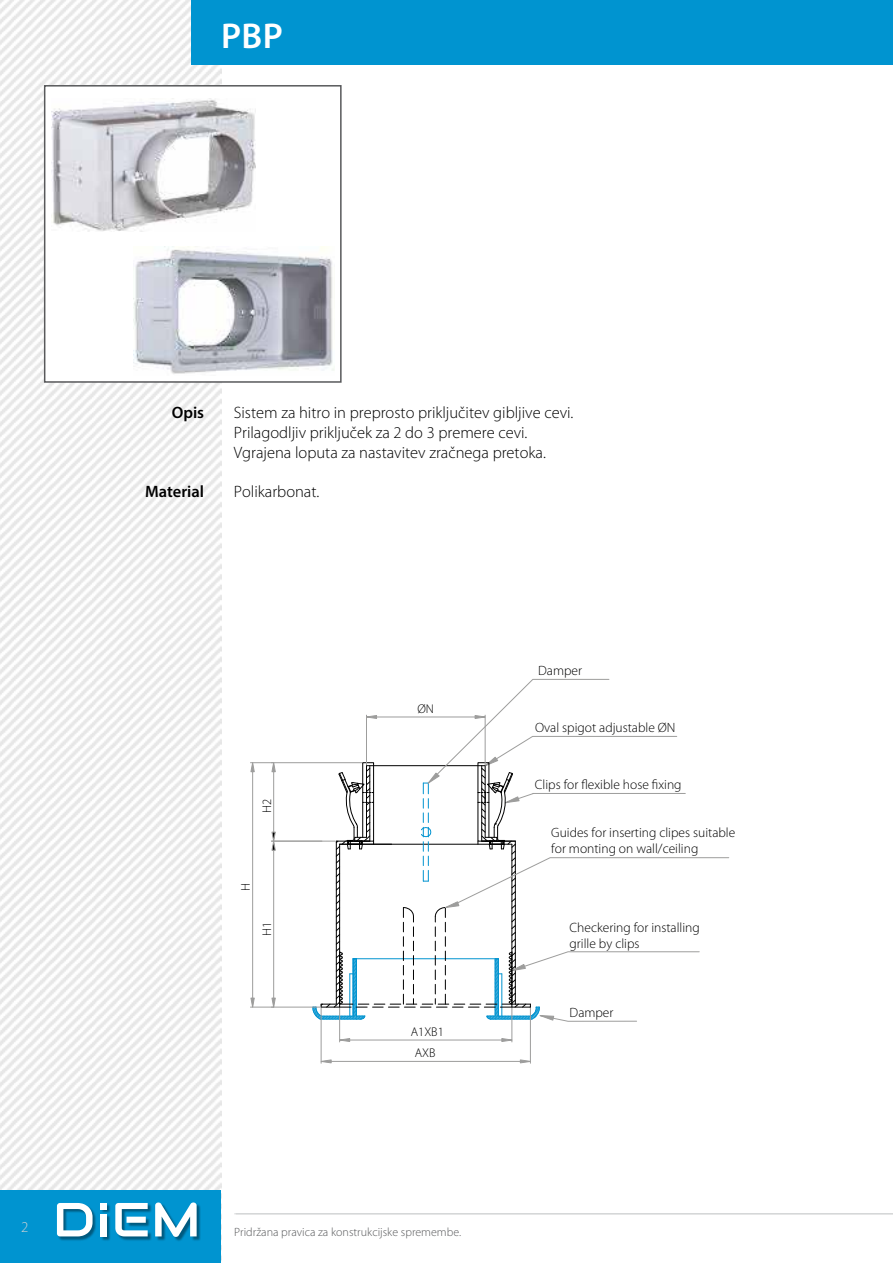
<style>
.page{position:relative;width:893px;height:1263px;background:#fff}
.page>*{position:absolute;margin:0;border:0;box-sizing:border-box;transform-origin:0 0}
.t1{font:600 36px "Myriad Pro";color:#fff}
.t2{font:300 16.5px/19.8px "Myriad Pro";color:#000}
.t3{font:600 16.5px "Myriad Pro";color:#000}
.t4{font:300 15px "Myriad Pro";color:#d1d3d4}
.t5{font:300 13.5px/16.2px "Myriad Pro";color:#000}
.t6{font:300 12.75px/21.3px "Myriad Pro";color:#000;text-align:center}
.t7{font:300 12px "Myriad Pro";color:#58595b}
</style>
<div class="page">
<img style="left:0;top:0;width:221px;height:1191px">
<div style="left:0;top:1191px;width:221px;height:72px;background:#0094d0"></div>
<div style="left:191px;top:0;width:702px;height:65px;background:#0094d0"></div>
<div style="left:44px;top:85px;width:298px;height:298px;background:#fff;border:2px solid #58595b"></div>
<hr style="left:339px;top:1008px;width:1px;height:34px;background:#9d9d9c">
<hr style="left:512px;top:1008px;width:1px;height:34px;background:#9d9d9c">
<hr style="left:350px;top:1040px;width:152px;height:1px;background:#9d9d9c">
<svg style="left:339px;top:1038px;width:11px;height:4px"></svg>
<svg style="left:501px;top:1038px;width:12px;height:4px"></svg>
<hr style="left:321px;top:1008px;width:1px;height:55px;background:#9d9d9c">
<hr style="left:530px;top:1008px;width:1px;height:55px;background:#9d9d9c">
<hr style="left:331px;top:1061px;width:189px;height:1px;background:#9d9d9c">
<svg style="left:320px;top:1059px;width:12px;height:4px"></svg>
<svg style="left:520px;top:1059px;width:10px;height:4px"></svg>
<hr style="left:271px;top:1007px;width:49px;height:1px;background:#9d9d9c">
<hr style="left:273px;top:850px;width:1px;height:148px;background:#9d9d9c">
<hr style="left:271px;top:762px;width:91px;height:1px;background:#9d9d9c">
<hr style="left:271px;top:841px;width:64px;height:1px;background:#9d9d9c">
<hr style="left:273px;top:772px;width:1px;height:60px;background:#9d9d9c">
<svg style="left:271px;top:831px;width:5px;height:20px"></svg>
<hr style="left:252px;top:772px;width:1px;height:226px;background:#9d9d9c">
<svg style="left:250px;top:762px;width:26px;height:10px"></svg>
<svg style="left:250px;top:997px;width:26px;height:11px"></svg>
<svg style="left:312px;top:679px;width:417px;height:343px"></svg>
<img style="left:52px;top:98px;width:204px;height:133px">
<img style="left:133px;top:247px;width:201px;height:127px">
<hr style="left:234px;top:1213px;width:659px;height:1px;background:#d1d3d4">
<div style="left:58px;top:1203px;width:144px;height:39px;background:#000;opacity:.4"></div>
<svg style="left:57px;top:1203px;width:36px;height:33px"></svg>
<div style="left:100px;top:1213px;width:7px;height:23px;background:#fff"></div>
<svg style="left:115px;top:1203px;width:33px;height:33px"></svg>
<svg style="left:155px;top:1202px;width:42px;height:35px"></svg>
<div style="left:100px;top:1203px;width:7px;height:6px;background:#fff"></div>
<h1 class="t1" style="left:221px;top:13px;width:63px">PBP</h1>
<p class="t4" style="left:21px;top:1218px;width:9px">2</p>
<p class="t3" style="left:172px;top:402px;width:34px">Opis</p>
<p class="t2" style="left:234px;top:403px;width:341px">Sistem za hitro in preprosto priključitev gibljive cevi.<br>Prilagodljiv priključek za 2 do 3 premere cevi.<br>Vgrajena loputa za nastavitev zračnega pretoka.</p>
<p class="t3" style="left:145px;top:481px;width:61px">Material</p>
<p class="t2" style="left:234px;top:482px;width:87px">Polikarbonat.</p>
<p class="t6" style="left:256px;top:813px;width:16px;rotate:-90deg">H2</p>
<p class="t6" style="left:235px;top:891px;width:10px;rotate:-90deg">H</p>
<p class="t6" style="left:256px;top:936px;width:16px;rotate:-90deg">H1</p>
<p class="t6" style="left:417px;top:698px;width:18px">ØN</p>
<p class="t6" style="left:411px;top:1021px;width:35px">A1XB1<br>AXB</p>
<p class="t7" style="left:234px;top:1225px;width:228px">Pridržana pravica za konstrukcijske spremembe.</p>
<p class="t5" style="left:538px;top:662px;width:45px">Damper</p>
<p class="t5" style="left:535px;top:719px;width:142px">Oval spigot adjustable ØN</p>
<p class="t5" style="left:535px;top:776px;width:148px">Clips for flexible hose fixing</p>
<p class="t5" style="left:551px;top:824px;width:185px">Guides for inserting clipes suitable for monting on wall/ceiling</p>
<p class="t5" style="left:570px;top:919px;width:132px">Checkering for installing grille by clips</p>
<p class="t5" style="left:570px;top:1004px;width:45px">Damper</p>
</div>
